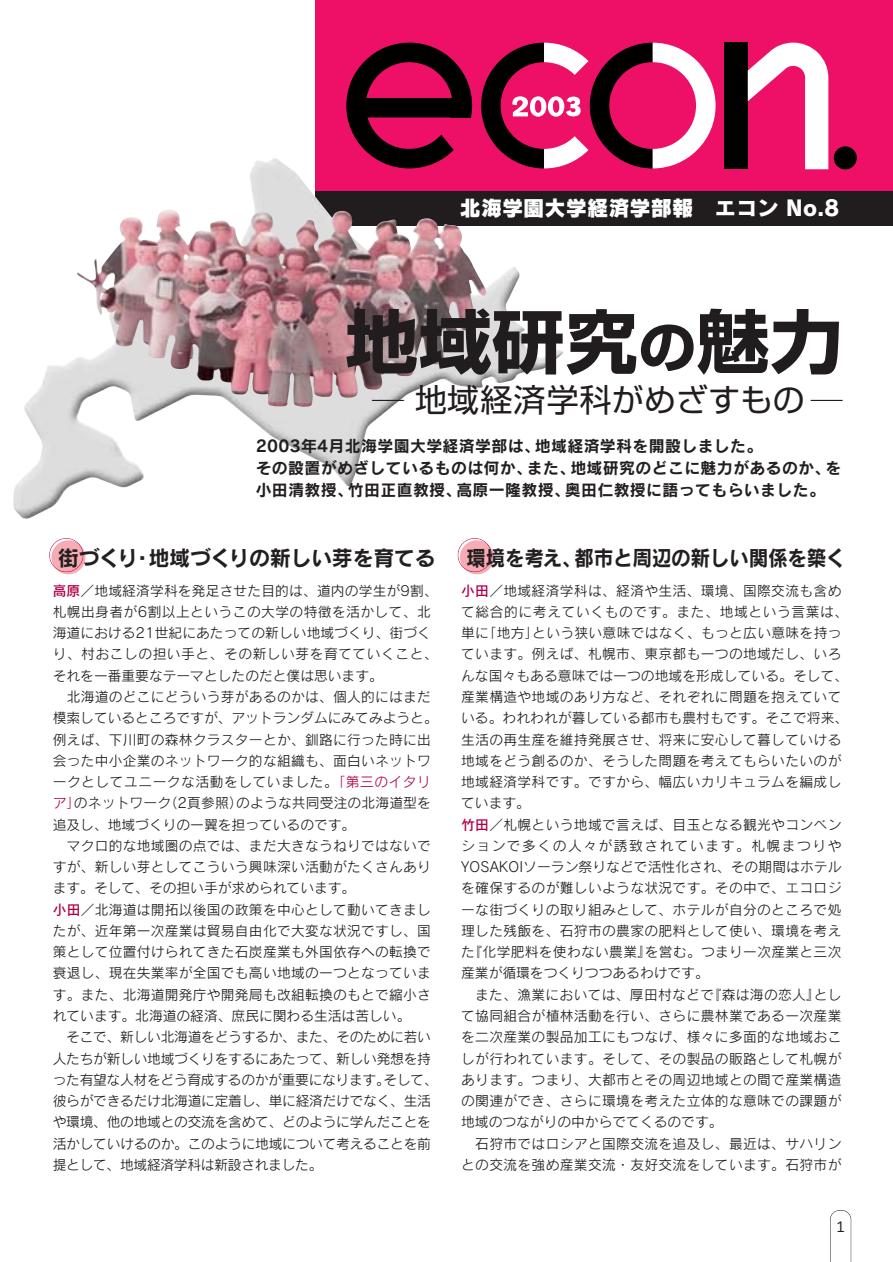
<style>
.page{position:relative;width:893px;height:1262px;background:#fff}
.page>*{position:absolute;margin:0;border:0;box-sizing:border-box;transform-origin:0 0}
.t1{font:700 69.15px "Shin Go";letter-spacing:.01em;color:#211d1e;scale:1.05 1}
.t2{font:31.95px "Shin Go";letter-spacing:.01em;color:#211d1e}
.t3{font:21.3px "Rodin CID B";letter-spacing:-.02em;color:#231f20;scale:.93 1}
.t4{font:21.3px "Rodin CID EB";color:#fff}
.t5{font:21.3px "Rodin CID B";letter-spacing:-.02em;color:#231f20}
.t6{font:15.9px/22.4px "Rodin CID B";letter-spacing:.02em;color:#231f20}
.t7{font:13.8px/21.3px "Rodin CID M";letter-spacing:.02em;color:#231f20}
.t8{font:13.8px/21.3px "Rodin CID M";letter-spacing:-.02em;color:#231f20}
.t9{font:13.8px "Monaco";color:#231f20}
.s1{font-size:55.2px}
.s2{font-family:"Rodin CID DB";color:#b0004b}
.s3{color:#b0004b}
</style>
<div class="page">
<div style="left:315px;top:0;width:577px;height:204px;background:#ed1066"></div>
<div style="left:833px;top:146px;width:23px;height:23px;background:#000;border-radius:50%"></div>
<div style="left:724px;top:43px;width:23px;height:126px;background:#000"></div>
<svg style="left:747px;top:43px;width:81px;height:126px"></svg>
<svg style="left:346px;top:43px;width:126px;height:115px"></svg>
<svg style="left:481px;top:43px;width:234px;height:125px"></svg>
<div style="left:315px;top:191px;width:577px;height:34px;background:#211d1e"></div>
<svg style="left:830px;top:1210px;width:21px;height:51px"></svg>
<div style="left:51px;top:540px;width:34px;height:34px;background:#f7acb4;border-radius:50%"></div>
<div style="left:49px;top:538px;width:34px;height:34px;border:1px solid #b0004b;border-radius:50%"></div>
<div style="left:460px;top:540px;width:34px;height:34px;background:#f7acb4;border-radius:50%"></div>
<div style="left:457px;top:538px;width:34px;height:34px;border:1px solid #b0004b;border-radius:50%"></div>
<img style="left:13px;top:158px;width:550px;height:360px">
<img style="left:100px;top:210px;width:352px;height:90px">
<h3 class="t4" style="left:459px;top:200px;width:381px">北海学園大学経済学部報　エコン No.8</h3>
<h1 class="t1" style="left:346px;top:316px;width:475px">地域研究<span class="s1">の</span>魅力</h1>
<h2 class="t2" style="left:372px;top:388px;width:472px">― 地域経済学科がめざすもの ―</h2>
<p class="t6" style="left:256px;top:436px;width:587px">2003年4月北海学園大学経済学部は、地域経済学科を開設しました。<br>その設置がめざしているものは何か、また、地域研究のどこに魅力があるのか、を小田清教授、竹田正直教授、高原一隆教授、奥田仁教授に語ってもらいました。</p>
<h3 class="t5" style="left:58px;top:549px;width:379px">街づくり・地域づくりの新しい芽を育てる</h3>
<h3 class="t3" style="left:466px;top:549px;width:410px">環境を考え、都市と周辺の新しい関係を築く</h3>
<p class="t7" style="left:53px;top:581px;width:386px"><span class="s2">高原</span>／地域経済学科を発足させた目的は、道内の学生が9割、札幌出身者が6割以上というこの大学の特徴を活かして、北海道における21世紀にあたっての新しい地域づくり、街づくり、村おこしの担い手と、その新しい芽を育てていくこと、それを一番重要なテーマとしたのだと僕は思います。</p>
<p class="t7" style="left:53px;top:688px;width:386px;text-indent:14px">北海道のどこにどういう芽があるのかは、個人的にはまだ模索しているところですが、アットランダムにみてみようと。例えば、下川町の森林クラスターとか、釧路に行った時に出会った中小企業のネットワーク的な組織も、面白いネットワークとしてユニークな活動をしていました。<span class="s3">「第三のイタリア」</span>のネットワーク（2頁参照）のような共同受注の北海道型を追及し、地域づくりの一翼を担っているのです。</p>
<p class="t7" style="left:53px;top:837px;width:380px;text-indent:14px">マクロ的な地域圏の点では、まだ大きなうねりではないですが、新しい芽としてこういう興味深い活動がたくさんあります。そして、その担い手が求められています。<br><span class="s2">小田</span>／北海道は開拓以後国の政策を中心として動いてきましたが、近年第一次産業は貿易自由化で大変な状況ですし、国策として位置付けられてきた石炭産業も外国依存への転換で衰退し、現在失業率が全国でも高い地域の一つとなっています。また、北海道開発庁や開発局も改組転換のもとで縮小されています。北海道の経済、庶民に関わる生活は苦しい。</p>
<p class="t8" style="left:53px;top:1028px;width:386px;text-indent:13px">そこで、新しい北海道をどうするか、また、そのために若い人たちが新しい地域づくりをするにあたって、新しい発想を持った有望な人材をどう育成するのかが重要になります。そして、彼らができるだけ北海道に定着し、単に経済だけでなく、生活や環境、他の地域との交流を含めて、どのように学んだことを活かしていけるのか。このように地域について考えることを前提として、地域経済学科は新設されました。</p>
<p class="t7" style="left:461px;top:581px;width:389px"><span class="s2">小田</span>／地域経済学科は、経済や生活、環境、国際交流も含めて総合的に考えていくものです。また、地域という言葉は、単に「地方」という狭い意味ではなく、もっと広い意味を持っています。例えば、札幌市、東京都も一つの地域だし、いろんな国々もある意味では一つの地域を形成している。そして、産業構造や地域のあり方など、それぞれに問題を抱えていている。われわれが暮している都市も農村もです。そこで将来、生活の再生産を維持発展させ、将来に安心して暮していける地域をどう創るのか、そうした問題を考えてもらいたいのが地域経済学科です。ですから、幅広いカリキュラムを編成しています。<br><span class="s2">竹田</span>／札幌という地域で言えば、目玉となる観光やコンベンションで多くの人々が誘致されています。札幌まつりや<br>YOSAKOIソーラン祭りなどで活性化され、その期間はホテルを確保するのが難しいような状況です。その中で、エコロジーな街づくりの取り組みとして、ホテルが自分のところで処理した残飯を、石狩市の農家の肥料として使い、環境を考えた『化学肥料を使わない農業』を営む。つまり一次産業と三次産業が循環をつくりつつあるわけです。</p>
<p class="t7" style="left:461px;top:985px;width:382px;text-align:justify;text-indent:14px">また、漁業においては、厚田村などで『森は海の恋人』として協同組合が植林活動を行い、さらに農林業である一次産業を二次産業の製品加工にもつなげ、様々に多面的な地域おこしが行われています。そして、その製品の販路として札幌があります。つまり、大都市とその周辺地域との間で産業構造の関連ができ、さらに環境を考えた立体的な意味での課題が地域のつながりの中からでてくるのです。</p>
<p class="t7" style="left:461px;top:1134px;width:382px;text-align:right">石狩市ではロシアと国際交流を追及し、最近は、サハリンとの交流を強め産業交流・友好交流をしています。石狩市が</p>
<p class="t9" style="left:836px;top:1220px;width:10px">1</p>
</div>
